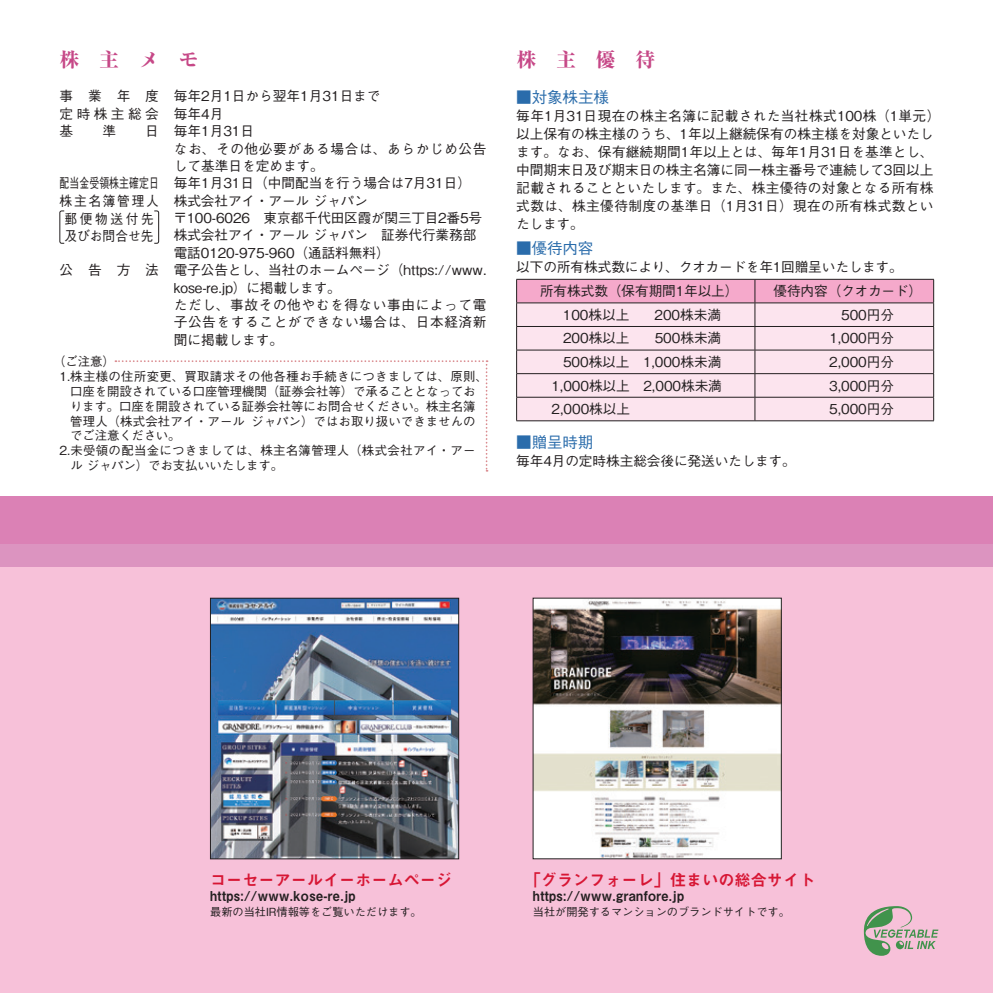
<style>
.page{position:relative;width:993px;height:993px;background:#fff}
.page>*{position:absolute;margin:0;border:0;box-sizing:border-box;transform-origin:0 0}
.t1{font:800 19.78px "Ryumin Pr 5";letter-spacing:1em;color:#c64887}
.t2{font:16.1px "Midashi Go Pr 5 MB31";color:#d71634}
.t3{font:500 15.58px "Gothic BBB Pr 5";letter-spacing:-.005em;color:#2a6cab}
.t4{font:500 13.65px/17.3px "Gothic BBB Pr 5";color:#231f20}
.t5{font:13.65px "Midashi Go Pr 5 MB31";letter-spacing:.03em;color:#231f20;scale:.93 1}
.t6{font:500 13.65px/17.3px "Gothic BBB Pr 5";color:#231f20;scale:.72 1}
.t7{font:500 13.65px/17.3px "Gothic BBB Pr 5";color:#231f20;scale:.93 1}
.t8{font:500 12.42px "Gothic BBB Pr 5";color:#231f20}
.t9{font:500 12.42px "Gothic BBB Pr 5";letter-spacing:.025em;color:#231f20}
.t10{font:500 11.2px "Gothic BBB Pr 5";color:#231f20}
</style>
<div class="page">
<div style="left:0;top:566px;width:992px;height:426px;background:#f7c1d9"></div>
<div style="left:0;top:496px;width:992px;height:48px;background:#db81b5"></div>
<div style="left:0;top:544px;width:992px;height:22px;background:#dc94c0"></div>
<svg style="left:59px;top:210px;width:6px;height:34px"></svg>
<svg style="left:154px;top:210px;width:5px;height:34px"></svg>
<svg style="left:863px;top:906px;width:75px;height:49px"></svg>
<img style="left:212px;top:599px;width:245px;height:257px">
<div style="left:210px;top:597px;width:249px;height:261px;border:1px solid #231f20"></div>
<img style="left:534px;top:599px;width:245px;height:257px">
<svg style="left:516px;top:279px;width:418px;height:141px;background:#f0d1de"></svg>
<hr style="left:516px;top:420px;width:238px;height:1px;background:#231f20">
<hr style="left:754px;top:420px;width:179px;height:1px;background:#231f20">
<svg style="left:115px;top:360px;width:372px;height:111px"></svg>
<h1 class="t1" style="left:60px;top:44px;width:140px">株主メモ</h1>
<p class="t4" style="left:173px;top:86px;width:314px">毎年2月1日から翌年1月31日まで<br>毎年4月<br>毎年1月31日<br>なお、その他必要がある場合は、あらかじめ公告して基準日を定めます。<br>毎年1月31日（中間配当を行う場合は7月31日）株式会社アイ・アール ジャパン<br>〒100-6026　東京都千代田区霞が関三丁目2番5号株式会社アイ・アール ジャパン　証券代行業務部電話0120-975-960（通話料無料）<br>電子公告とし、当社のホームページ（https://www. kose-re.jp）に掲載します。<br>ただし、事故その他やむを得ない事由によって電子公告をすることができない場合は、日本経済新聞に掲載します。</p>
<p class="t4" style="left:60px;top:86px;width:101px;text-align:justify">事業年度定時株主総会基</p>
<p class="t4" style="left:102px;top:121px;width:15px">準</p>
<p class="t4" style="left:145px;top:121px;width:15px">日</p>
<p class="t6" style="left:60px;top:173px;width:139px">配当金受領株主確定日株主名簿管理人</p>
<p class="t7" style="left:65px;top:209px;width:98px">郵便物送付先及びお問合せ先</p>
<p class="t4" style="left:60px;top:260px;width:101px">公告方法</p>
<p class="t8" style="left:53px;top:351px;width:63px">（ご注意）</p>
<p class="t9" style="left:59px;top:366px;width:430px">1.株主様の住所変更、買取請求その他各種お手続きにつきましては、原則、</p>
<p class="t8" style="left:70px;top:381px;width:407px">口座を開設されている口座管理機関（証券会社等）で承ることとなってお</p>
<p class="t8" style="left:70px;top:396px;width:407px">ります。口座を開設されている証券会社等にお問合せください。株主名簿</p>
<p class="t8" style="left:70px;top:410px;width:407px">管理人（株式会社アイ・アール ジャパン）ではお取り扱いできませんの</p>
<p class="t8" style="left:70px;top:425px;width:112px">でご注意ください。</p>
<p class="t9" style="left:59px;top:440px;width:417px">2.未受領の配当金につきましては、株主名簿管理人（株式会社アイ・アー</p>
<p class="t8" style="left:70px;top:455px;width:214px">ル ジャパン）でお支払いいたします。</p>
<h1 class="t1" style="left:516px;top:44px;width:140px">株主優待</h1>
<p class="t3" style="left:516px;top:85px;width:94px">■対象株主様</p>
<p class="t4" style="left:516px;top:106px;width:425px;line-height:18px">毎年1月31日現在の株主名簿に記載された当社株式100株（1単元）以上保有の株主様のうち、1年以上継続保有の株主様を対象といたします。なお、保有継続期間1年以上とは、毎年1月31日を基準とし、中間期末日及び期末日の株主名簿に同一株主番号で連続して3回以上記載されることといたします。また、株主優待の対象となる所有株式数は、株主優待制度の基準日（1月31日）現在の所有株式数といたします。</p>
<p class="t3" style="left:516px;top:236px;width:79px">■優待内容</p>
<p class="t4" style="left:540px;top:254px;width:364px;line-height:23.8px;text-indent:-24px">以下の所有株式数により、クオカードを年1回贈呈いたします。所有株式数（保有期間1年以上）</p>
<p class="t4" style="left:773px;top:281px;width:150px">優待内容（クオカード）</p>
<p class="t4" style="left:562px;top:305px;width:159px">100株以上　 200株未満</p>
<p class="t4" style="left:840px;top:305px;width:54px">500円分</p>
<p class="t4" style="left:563px;top:328px;width:160px">200株以上　 500株未満</p>
<p class="t4" style="left:829px;top:328px;width:66px">1,000円分</p>
<p class="t4" style="left:563px;top:352px;width:160px">500株以上　1,000株未満</p>
<p class="t4" style="left:829px;top:352px;width:66px">2,000円分</p>
<p class="t4" style="left:551px;top:375px;width:172px">1,000株以上　2,000株未満</p>
<p class="t4" style="left:829px;top:375px;width:66px">3,000円分</p>
<p class="t4" style="left:551px;top:399px;width:80px">2,000株以上</p>
<p class="t4" style="left:829px;top:399px;width:66px">5,000円分</p>
<p class="t3" style="left:516px;top:429px;width:79px">■贈呈時期</p>
<p class="t4" style="left:516px;top:450px;width:281px">毎年4月の定時株主総会後に発送いたします。</p>
<p class="t2" style="left:210px;top:867px;width:243px">コーセーアールイーホームページ</p>
<p class="t5" style="left:210px;top:884px;width:158px">https://www.kose-re.jp</p>
<p class="t10" style="left:210px;top:902px;width:213px">最新の当社IR情報等をご覧いただけます。</p>
<p class="t2" style="left:524px;top:867px;width:292px">「グランフォーレ」住まいの総合サイト</p>
<p class="t5" style="left:532px;top:884px;width:164px">https://www.granfore.jp</p>
<p class="t10" style="left:532px;top:902px;width:258px">当社が開発するマンションのブランドサイトです。</p>
</div>
